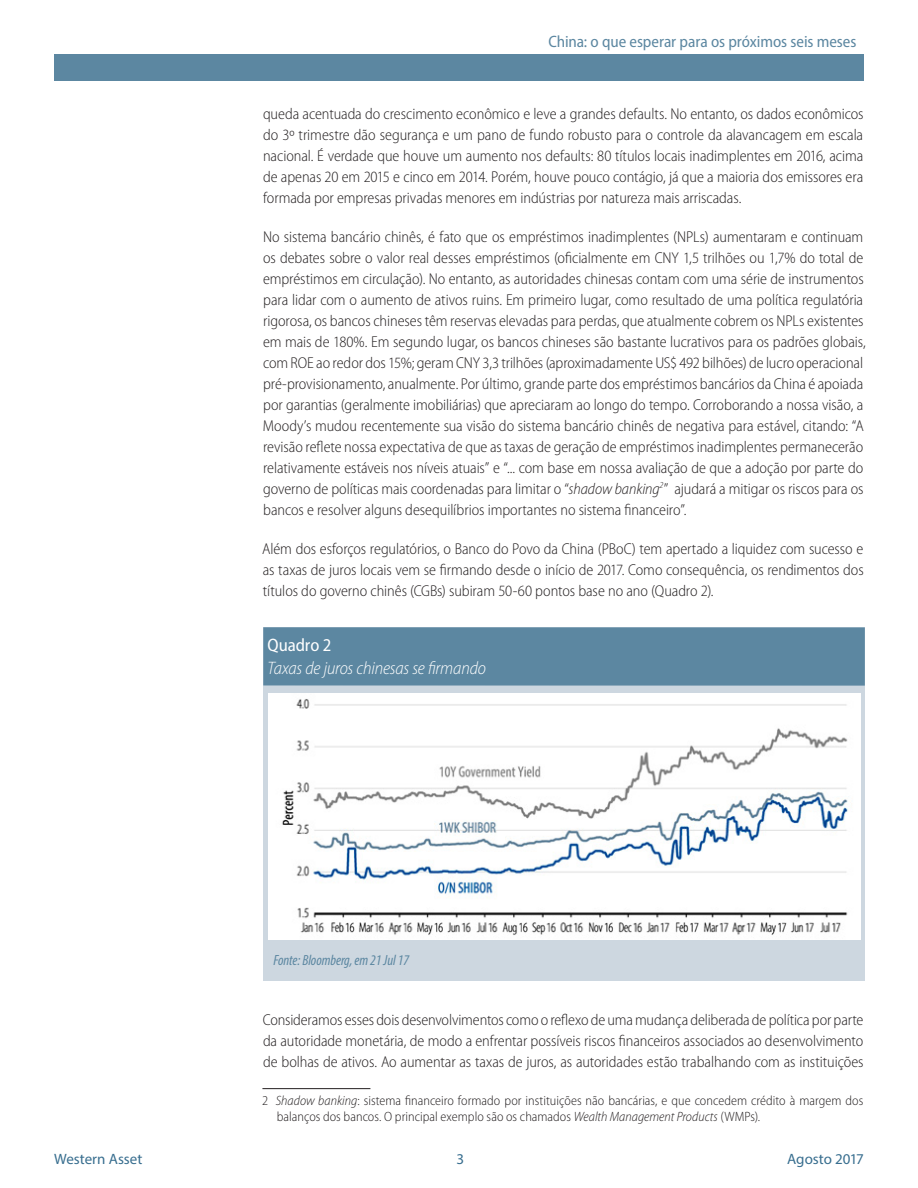
<style>
.page{position:relative;width:918px;height:1188px;background:#fff}
.page>*{position:absolute;margin:0;border:0;box-sizing:border-box;transform-origin:0 0}
.t1{font:italic 300 semi-condensed 18.15px "Myriad Pro";letter-spacing:-.01em;color:#fff}
.t2{font:semi-condensed 18.15px "Myriad Pro";letter-spacing:-.005em;color:#fff}
.t3{font:semi-condensed 16.5px "Myriad Pro";letter-spacing:-.005em;color:#5c87a1}
.Body_Text{font:300 semi-condensed 15.75px/21px "Myriad Pro";letter-spacing:-.005em;color:#231f20;text-align:justify}
.t4{font:15px "Myriad Pro";letter-spacing:-.005em;color:#386e8f}
.t5{font:italic condensed 14.85px "Myriad Pro";letter-spacing:-.005em;color:#5c87a1}
.Footnote_Text{font:300 semi-condensed 13.5px/16.2px "Myriad Pro";color:#231f20}
.s1{font-style:italic}
</style>
<div class="page">
<div style="left:54px;top:54px;width:810px;height:27px;background:#5c87a1"></div>
<hr style="left:262px;top:1088px;width:108px;height:1px;background:#231f20">
<div style="left:263px;top:627px;width:602px;height:353px;background:#cdd7e0"></div>
<div style="left:263px;top:627px;width:602px;height:59px;background:#5c87a1"></div>
<img style="left:268px;top:694px;width:592px;height:245px">
<p class="t3" style="left:548px;top:32px;width:310px">China: o que esperar para os próximos seis meses</p>
<p class="Body_Text" style="left:263px;top:103px;width:602px">queda acentuada do crescimento econômico e leve a grandes defaults. No entanto, os dados econômicos do 3º trimestre dão segurança e um pano de fundo robusto para o controle da alavancagem em escala nacional. É verdade que houve um aumento nos defaults: 80 títulos locais inadimplentes em 2016, acima de apenas 20 em 2015 e cinco em 2014. Porém, houve pouco contágio, já que a maioria dos emissores era formada por empresas privadas menores em indústrias por natureza mais arriscadas.</p>
<p class="Body_Text" style="left:263px;top:226px;width:604px;text-align:left">No sistema bancário chinês, é fato que os empréstimos inadimplentes (NPLs) aumentaram e continuam os debates sobre o valor real desses empréstimos (oficialmente em CNY 1,5 trilhões ou 1,7% do total de empréstimos em circulação). No entanto, as autoridades chinesas contam com uma série de instrumentos para lidar com o aumento de ativos ruins. Em primeiro lugar, como resultado de uma política regulatória rigorosa, os bancos chineses têm reservas elevadas para perdas, que atualmente cobrem os NPLs existentes em mais de 180%. Em segundo lugar, os bancos chineses são bastante lucrativos para os padrões globais, com ROE ao redor dos 15%; geram CNY 3,3 trilhões (aproximadamente US$ 492 bilhões) de lucro operacional pré-provisionamento, anualmente. Por último, grande parte dos empréstimos bancários da China é apoiada por garantias (geralmente imobiliárias) que apreciaram ao longo do tempo. Corroborando a nossa visão, a Moody’s mudou recentemente sua visão do sistema bancário chinês de negativa para estável, citando: “A revisão reflete nossa expectativa de que as taxas de geração de empréstimos inadimplentes permanecerão relativamente estáveis nos níveis atuais” e “... com base em nossa avaliação de que a adoção por parte do governo de políticas mais coordenadas para limitar o “<span class="s1">shadow banking</span><sup>2</sup>” ajudará a mitigar os riscos para os bancos e resolver alguns desequilíbrios importantes no sistema financeiro”.</p>
<p class="Body_Text" style="left:262px;top:538px;width:603px">Além dos esforços regulatórios, o Banco do Povo da China (PBoC) tem apertado a liquidez com sucesso e as taxas de juros locais vem se firmando desde o início de 2017. Como consequência, os rendimentos dos títulos do governo chinês (CGBs) subiram 50-60 pontos base no ano (Quadro 2).</p>
<p class="t2" style="left:268px;top:635px;width:65px">Quadro 2</p>
<p class="t1" style="left:268px;top:658px;width:220px">Taxas de juros chinesas se firmando</p>
<p class="t5" style="left:273px;top:951px;width:137px">Fonte: Bloomberg, em 21 Jul 17</p>
<p class="Body_Text" style="left:263px;top:1009px;width:602px">Consideramos esses dois desenvolvimentos como o reflexo de uma mudança deliberada de política por parte da autoridade monetária, de modo a enfrentar possíveis riscos financeiros associados ao desenvolvimento de bolhas de ativos. Ao aumentar as taxas de juros, as autoridades estão trabalhando com as instituições</p>
<p class="Footnote_Text" style="left:277px;top:1093px;width:588px;text-indent:-15px">2 <span class="s1">Shadow banking</span>: sistema financeiro formado por instituições não bancárias, e que concedem crédito à margem dos balanços dos bancos. O principal exemplo são os chamados <span class="s1">Wealth Management Products</span> (WMPs).</p>
<p class="t4" style="left:54px;top:1150px;width:90px">Western Asset</p>
<p class="t4" style="left:787px;top:1150px;width:78px">Agosto 2017</p>
<p class="t4" style="left:457px;top:1150px;width:9px">3</p>
</div>
